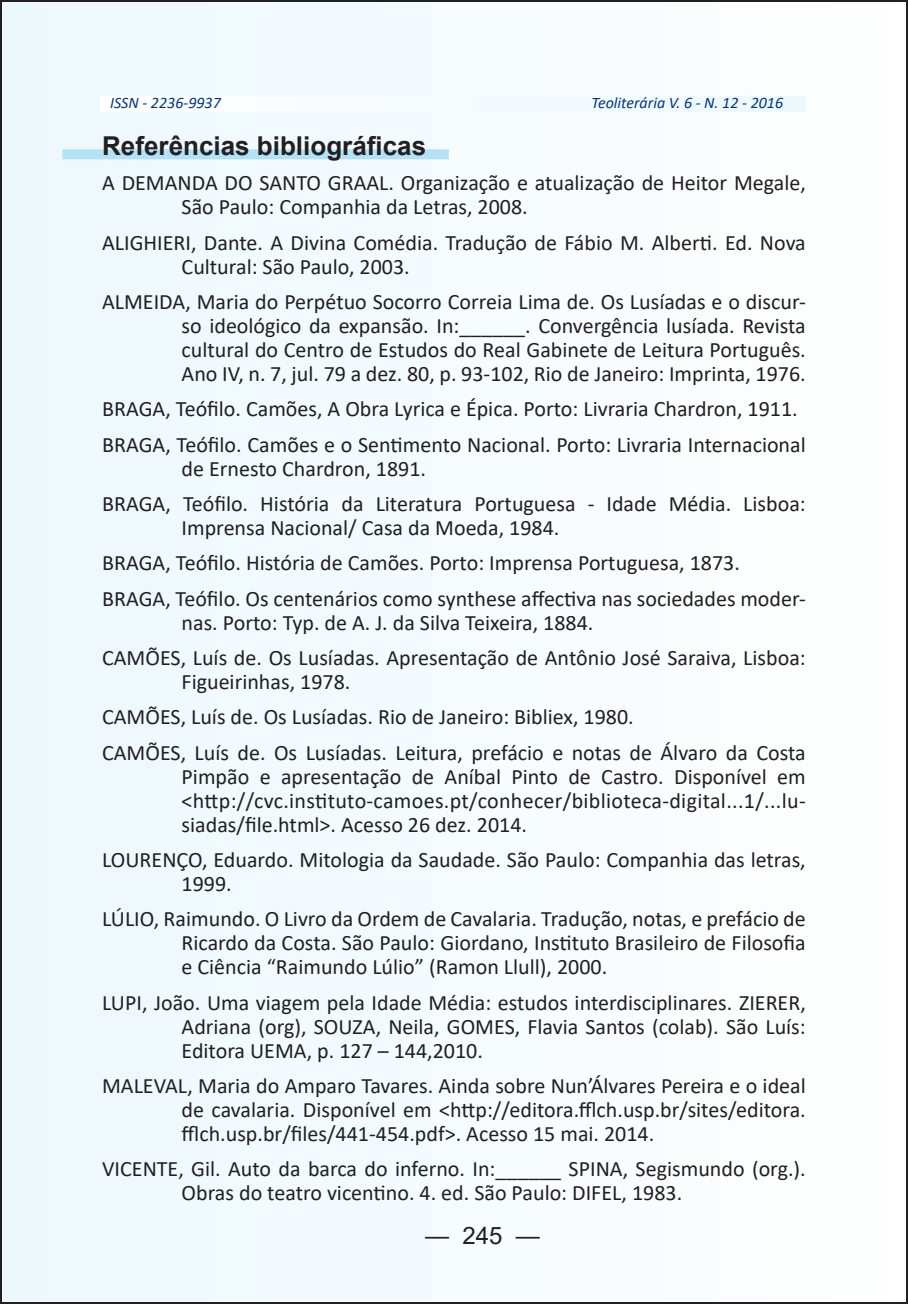
<style>
.page{position:relative;width:908px;height:1304px;background:#fff}
.page>*{position:absolute;margin:0;border:0;box-sizing:border-box;transform-origin:0 0}
.txt_sbt{font:700 26px "Arial";color:#231f20}
.t1{font:24px "Arial";color:#231f20}
.txt_Ref_BIBLIOgrafic{font:22px/24px "Calibri";color:#231f20}
.t2{font:italic 16px "Calibri";color:#003882}
</style>
<div class="page">
<div style="left:1px;top:1px;width:905px;height:1302px;background:#f6fbfe"></div>
<div style="left:62px;top:149px;width:386px;height:10px;background:#b3e2f6"></div>
<p class="t2" style="left:110px;top:92px;width:112px">ISSN - 2236-9937</p>
<p class="t2" style="left:591px;top:92px;width:193px">Teoliterária V. 6 - N. 12 - 2016</p>
<p class="txt_sbt" style="left:102px;top:128px;width:325px">Referências bibliográficas</p>
<p class="txt_Ref_BIBLIOgrafic" style="left:181px;top:170px;width:625px;text-indent:-79px">A DEMANDA DO SANTO GRAAL. Organização e atualização de Heitor Megale,<br>São Paulo: Companhia da Letras, 2008.</p>
<p class="txt_Ref_BIBLIOgrafic" style="left:181px;top:230px;width:625px;text-indent:-79px">ALIGHIERI, Dante. A Divina Comédia. Tradução de Fábio M. Alberti. Ed. Nova<br>Cultural: São Paulo, 2003.</p>
<p class="txt_Ref_BIBLIOgrafic" style="left:181px;top:289px;width:625px;text-align:justify;text-indent:-79px">ALMEIDA, Maria do Perpétuo Socorro Correia Lima de. Os Lusíadas e o discur&shy;so ideológico da expansão. In:______. Convergência lusíada. Revista cultural do Centro de Estudos do Real Gabinete de Leitura Português.<br>Ano IV, n. 7, jul. 79 a dez. 80, p. 93-102, Rio de Janeiro: Imprinta, 1976.</p>
<p class="txt_Ref_BIBLIOgrafic" style="left:102px;top:396px;width:696px">BRAGA, Teófilo. Camões, A Obra Lyrica e Épica. Porto: Livraria Chardron, 1911.</p>
<p class="txt_Ref_BIBLIOgrafic" style="left:181px;top:432px;width:625px;text-indent:-79px">BRAGA, Teófilo. Camões e o Sentimento Nacional. Porto: Livraria Internacional de Ernesto Chardron, 1891.</p>
<p class="txt_Ref_BIBLIOgrafic" style="left:181px;top:491px;width:625px;text-indent:-79px">BRAGA, Teófilo. História da Literatura Portuguesa - Idade Média. Lisboa:<br>Imprensa Nacional/ Casa da Moeda, 1984.</p>
<p class="txt_Ref_BIBLIOgrafic" style="left:102px;top:551px;width:639px">BRAGA, Teófilo. História de Camões. Porto: Imprensa Portuguesa, 1873.</p>
<p class="txt_Ref_BIBLIOgrafic" style="left:181px;top:586px;width:625px;text-indent:-79px">BRAGA, Teófilo. Os centenários como synthese affectiva nas sociedades moder&shy;nas. Porto: Typ. de A. J. da Silva Teixeira, 1884.</p>
<p class="txt_Ref_BIBLIOgrafic" style="left:181px;top:645px;width:625px;text-indent:-79px">CAMÕES, Luís de. Os Lusíadas. Apresentação de Antônio José Saraiva, Lisboa:<br>Figueirinhas, 1978.</p>
<p class="txt_Ref_BIBLIOgrafic" style="left:102px;top:705px;width:533px">CAMÕES, Luís de. Os Lusíadas. Rio de Janeiro: Bibliex, 1980.</p>
<p class="txt_Ref_BIBLIOgrafic" style="left:181px;top:740px;width:625px;text-align:justify;text-indent:-79px">CAMÕES, Luís de. Os Lusíadas. Leitura, prefácio e notas de Álvaro da Costa Pimpão e apresentação de Aníbal Pinto de Castro. Disponível em &lt;http://cvc.instituto-camoes.pt/conhecer/biblioteca-digital...1/...lu&shy;siadas/file.html&gt;. Acesso 26 dez. 2014.</p>
<p class="txt_Ref_BIBLIOgrafic" style="left:181px;top:847px;width:625px;text-indent:-79px">LOURENÇO, Eduardo. Mitologia da Saudade. São Paulo: Companhia das letras,<br>1999.</p>
<p class="txt_Ref_BIBLIOgrafic" style="left:181px;top:907px;width:625px;text-align:justify;text-indent:-79px">LÚLIO, Raimundo. O Livro da Ordem de Cavalaria. Tradução, notas, e prefácio de Ricardo da Costa. São Paulo: Giordano, Instituto Brasileiro de Filosofia e Ciência “Raimundo Lúlio” (Ramon Llull), 2000.</p>
<p class="txt_Ref_BIBLIOgrafic" style="left:181px;top:990px;width:625px;text-align:justify;text-indent:-79px">LUPI, João. Uma viagem pela Idade Média: estudos interdisciplinares. ZIERER, Adriana (org), SOUZA, Neila, GOMES, Flavia Santos (colab). São Luís:<br>Editora UEMA, p. 127 – 144,2010.</p>
<p class="txt_Ref_BIBLIOgrafic" style="left:181px;top:1073px;width:625px;text-align:justify;text-indent:-79px">MALEVAL, Maria do Amparo Tavares. Ainda sobre Nun’Álvares Pereira e o ideal de cavalaria. Disponível em &lt;http://editora.fflch.usp.br/sites/editora. fflch.usp.br/files/441-454.pdf&gt;. Acesso 15 mai. 2014.</p>
<p class="txt_Ref_BIBLIOgrafic" style="left:181px;top:1157px;width:625px;text-indent:-79px">VICENTE, Gil. Auto da barca do inferno. In:______ SPINA, Segismundo (org.).<br>Obras do teatro vicentino. 4. ed. São Paulo: DIFEL, 1983.</p>
<p class="t1" style="left:425px;top:1218px;width:116px">— 245 —</p>
</div>
